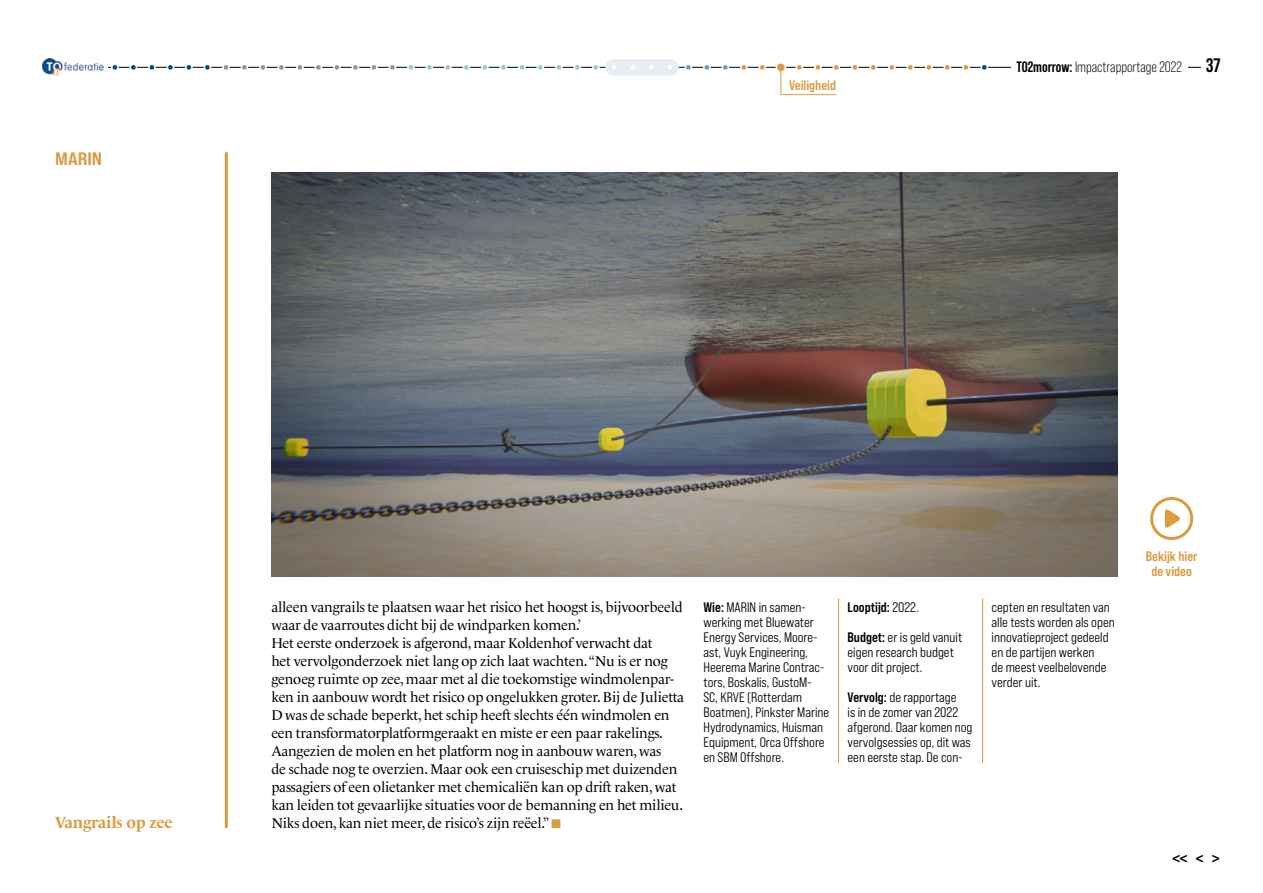
<style>
.page{position:relative;width:1263px;height:893px;background:#fff}
.page>*{position:absolute;margin:0;border:0;box-sizing:border-box;transform-origin:0 0}
.t1{font:18px "Bebas Neue Pro Sm E Bd";color:#db9b41;scale:1.17 1}
.t2{font:18px "Bebas Neue Pro Exp Bd";color:#000}
.t3{font:700 16.5px "Le Monde Livre Std";letter-spacing:-.01em;color:#db9b41}
.t4{font:15px "Bebas Neue Pro";color:#000}
.t5{font:14.4px/18px "Le Monde Livre Std";letter-spacing:-.015em;color:#000}
.t6{font:13.8px/15px "Bebas Neue Pro Sm E Md";color:#000}
.t7{font:13.8px/15px "Bebas Neue Pro Sm E Bd";color:#db9b41;text-align:center}
.t8{font:13.8px "Bebas Neue Pro Sm E Bd";color:#000}
.s1{font-weight:700}
.s2{font-weight:700;font-size:19.5px}
.s3{font-family:"Bebas Neue Pro Sm E Bd"}
.s4{font-family:"Bebas Neue Pro Sm E Md"}
</style>
<div class="page">
<hr style="left:225px;top:152px;width:3px;height:676px;background:#db9b41">
<img style="left:271px;top:173px;width:847px;height:403px">
<hr style="left:838px;top:598px;width:1px;height:165px;background:#db9b41">
<hr style="left:982px;top:598px;width:1px;height:165px;background:#db9b41">
<svg style="left:1165px;top:509px;width:15px;height:19px"></svg>
<div style="left:1150px;top:497px;width:43px;height:43px;border:3px solid #db9b41;border-radius:50%"></div>
<hr style="left:68px;top:67px;width:1133px;height:1px;background:#000">
<img style="left:43px;top:58px;width:65px;height:18px">
<div style="left:1011px;top:47px;width:176px;height:31px;background:#fff"></div>
<div style="left:605px;top:59px;width:74px;height:17px;background:#e6edf3;border-radius:8px"></div>
<div style="left:111px;top:64px;width:8px;height:7px;border:2px solid #fff;border-radius:50%"></div>
<div style="left:130px;top:64px;width:7px;height:7px;border:2px solid #fff;border-radius:50%"></div>
<div style="left:148px;top:64px;width:8px;height:7px;border:2px solid #fff;border-radius:50%"></div>
<div style="left:167px;top:64px;width:7px;height:7px;border:2px solid #fff;border-radius:50%"></div>
<div style="left:185px;top:64px;width:8px;height:7px;border:2px solid #fff;border-radius:50%"></div>
<div style="left:204px;top:64px;width:7px;height:7px;border:2px solid #fff;border-radius:50%"></div>
<div style="left:222px;top:64px;width:8px;height:7px;border:2px solid #fff;border-radius:50%"></div>
<div style="left:241px;top:64px;width:7px;height:7px;border:2px solid #fff;border-radius:50%"></div>
<div style="left:259px;top:64px;width:8px;height:7px;border:2px solid #fff;border-radius:50%"></div>
<div style="left:278px;top:64px;width:7px;height:7px;border:2px solid #fff;border-radius:50%"></div>
<div style="left:296px;top:64px;width:8px;height:7px;border:2px solid #fff;border-radius:50%"></div>
<div style="left:315px;top:64px;width:7px;height:7px;border:2px solid #fff;border-radius:50%"></div>
<div style="left:333px;top:64px;width:8px;height:7px;border:2px solid #fff;border-radius:50%"></div>
<div style="left:352px;top:64px;width:7px;height:7px;border:2px solid #fff;border-radius:50%"></div>
<div style="left:370px;top:64px;width:8px;height:7px;border:2px solid #fff;border-radius:50%"></div>
<div style="left:389px;top:64px;width:7px;height:7px;border:2px solid #fff;border-radius:50%"></div>
<div style="left:407px;top:64px;width:8px;height:7px;border:2px solid #fff;border-radius:50%"></div>
<div style="left:425px;top:64px;width:8px;height:7px;border:2px solid #fff;border-radius:50%"></div>
<div style="left:444px;top:64px;width:8px;height:7px;border:2px solid #fff;border-radius:50%"></div>
<div style="left:462px;top:64px;width:8px;height:7px;border:2px solid #fff;border-radius:50%"></div>
<div style="left:481px;top:64px;width:8px;height:7px;border:2px solid #fff;border-radius:50%"></div>
<div style="left:499px;top:64px;width:8px;height:7px;border:2px solid #fff;border-radius:50%"></div>
<div style="left:518px;top:64px;width:8px;height:7px;border:2px solid #fff;border-radius:50%"></div>
<div style="left:536px;top:64px;width:8px;height:7px;border:2px solid #fff;border-radius:50%"></div>
<div style="left:555px;top:64px;width:8px;height:7px;border:2px solid #fff;border-radius:50%"></div>
<div style="left:573px;top:64px;width:8px;height:7px;border:2px solid #fff;border-radius:50%"></div>
<div style="left:592px;top:64px;width:8px;height:7px;border:2px solid #fff;border-radius:50%"></div>
<div style="left:610px;top:64px;width:8px;height:7px;border:2px solid #e6edf3;border-radius:50%"></div>
<div style="left:629px;top:64px;width:8px;height:7px;border:2px solid #e6edf3;border-radius:50%"></div>
<div style="left:647px;top:64px;width:8px;height:7px;border:2px solid #e6edf3;border-radius:50%"></div>
<div style="left:666px;top:64px;width:8px;height:7px;border:2px solid #e6edf3;border-radius:50%"></div>
<div style="left:684px;top:64px;width:8px;height:7px;border:2px solid #fff;border-radius:50%"></div>
<div style="left:703px;top:64px;width:8px;height:7px;border:2px solid #fff;border-radius:50%"></div>
<div style="left:721px;top:64px;width:8px;height:7px;border:2px solid #fff;border-radius:50%"></div>
<div style="left:740px;top:64px;width:8px;height:7px;border:2px solid #fff;border-radius:50%"></div>
<div style="left:758px;top:64px;width:8px;height:7px;border:2px solid #fff;border-radius:50%"></div>
<div style="left:795px;top:64px;width:8px;height:7px;border:2px solid #fff;border-radius:50%"></div>
<div style="left:814px;top:64px;width:8px;height:7px;border:2px solid #fff;border-radius:50%"></div>
<div style="left:832px;top:64px;width:8px;height:7px;border:2px solid #fff;border-radius:50%"></div>
<div style="left:851px;top:64px;width:8px;height:7px;border:2px solid #fff;border-radius:50%"></div>
<div style="left:869px;top:64px;width:8px;height:7px;border:2px solid #fff;border-radius:50%"></div>
<div style="left:888px;top:64px;width:8px;height:7px;border:2px solid #fff;border-radius:50%"></div>
<div style="left:906px;top:64px;width:8px;height:7px;border:2px solid #fff;border-radius:50%"></div>
<div style="left:925px;top:64px;width:8px;height:7px;border:2px solid #fff;border-radius:50%"></div>
<div style="left:943px;top:64px;width:8px;height:7px;border:2px solid #fff;border-radius:50%"></div>
<div style="left:962px;top:64px;width:8px;height:7px;border:2px solid #fff;border-radius:50%"></div>
<div style="left:980px;top:64px;width:8px;height:7px;border:2px solid #fff;border-radius:50%"></div>
<div style="left:775px;top:62px;width:11px;height:11px;border:2px solid #fff;border-radius:50%"></div>
<hr style="left:780px;top:94px;width:56px;height:1px;background:#db9b41">
<svg style="left:778px;top:64px;width:6px;height:31px"></svg>
<p class="t1" style="left:55px;top:148px;width:42px">MARIN</p>
<p class="t7" style="left:789px;top:77px;width:49px">Veiligheid</p>
<p class="t4" style="left:1016px;top:58px;width:206px"><span class="s1">TO2morrow:</span> Impactrapportage 2022 <span class="s2">37</span></p>
<p class="t3" style="left:55px;top:813px;width:119px">Vangrails op zee</p>
<p class="t5" style="left:271px;top:598px;width:414px">alleen vangrails te plaatsen waar het risico het hoogst is, bijvoorbeeld waar de vaarroutes dicht bij de windparken komen.’<br>Het eerste onderzoek is afgerond, maar Koldenhof verwacht dat<br>het vervolgonderzoek niet lang op zich laat wachten. “Nu is er nog genoeg ruimte op zee, maar met al die toekomstige windmolenpar&shy;ken in aanbouw wordt het risico op ongelukken groter. Bij de Julietta D was de schade beperkt, het schip heeft slechts één windmolen en een transformatorplatformgeraakt en miste er een paar rakelings.<br>Aangezien de molen en het platform nog in aanbouw waren, was<br>de schade nog te overzien. Maar ook een cruiseschip met duizenden passagiers of een olietanker met chemicaliën kan op drift raken, wat kan leiden tot gevaarlijke situaties voor de bemanning en het milieu.<br>Niks doen, kan niet meer, de risico’s zijn reëel.”</p>
<p class="t6" style="left:703px;top:600px;width:127px"><span class="s3">Wie:</span> MARIN in samen&shy;werking met Bluewater<br>Energy Services, Moore&shy;ast, Vuyk Engineering,<br>Heerema Marine Contrac&shy;tors, Boskalis, GustoM-<br>SC, KRVE (Rotterdam<br>Boatmen), Pinkster Marine<br>Hydrodynamics, Huisman<br>Equipment, Orca Offshore en SBM Offshore.</p>
<p class="t8" style="left:847px;top:599px;width:73px">Looptijd: <span class="s4">2022.</span></p>
<p class="t6" style="left:847px;top:630px;width:116px"><span class="s3">Budget:</span> er is geld vanuit eigen research budget voor dit project.</p>
<p class="t6" style="left:847px;top:690px;width:126px"><span class="s3">Vervolg:</span> de rapportage<br>is in de zomer van 2022 afgerond. Daar komen nog vervolgsessies op, dit was een eerste stap. De con-</p>
<p class="t6" style="left:992px;top:600px;width:125px">cepten en resultaten van alle tests worden als open innovatieproject gedeeld en de partijen werken<br>de meest veelbelovende verder uit.</p>
<p class="t7" style="left:1146px;top:548px;width:53px">Bekijk hier de video</p>
<p class="t2" style="left:1172px;top:847px;width:50px">&lt;&lt;&lt;&gt;</p>
</div>
